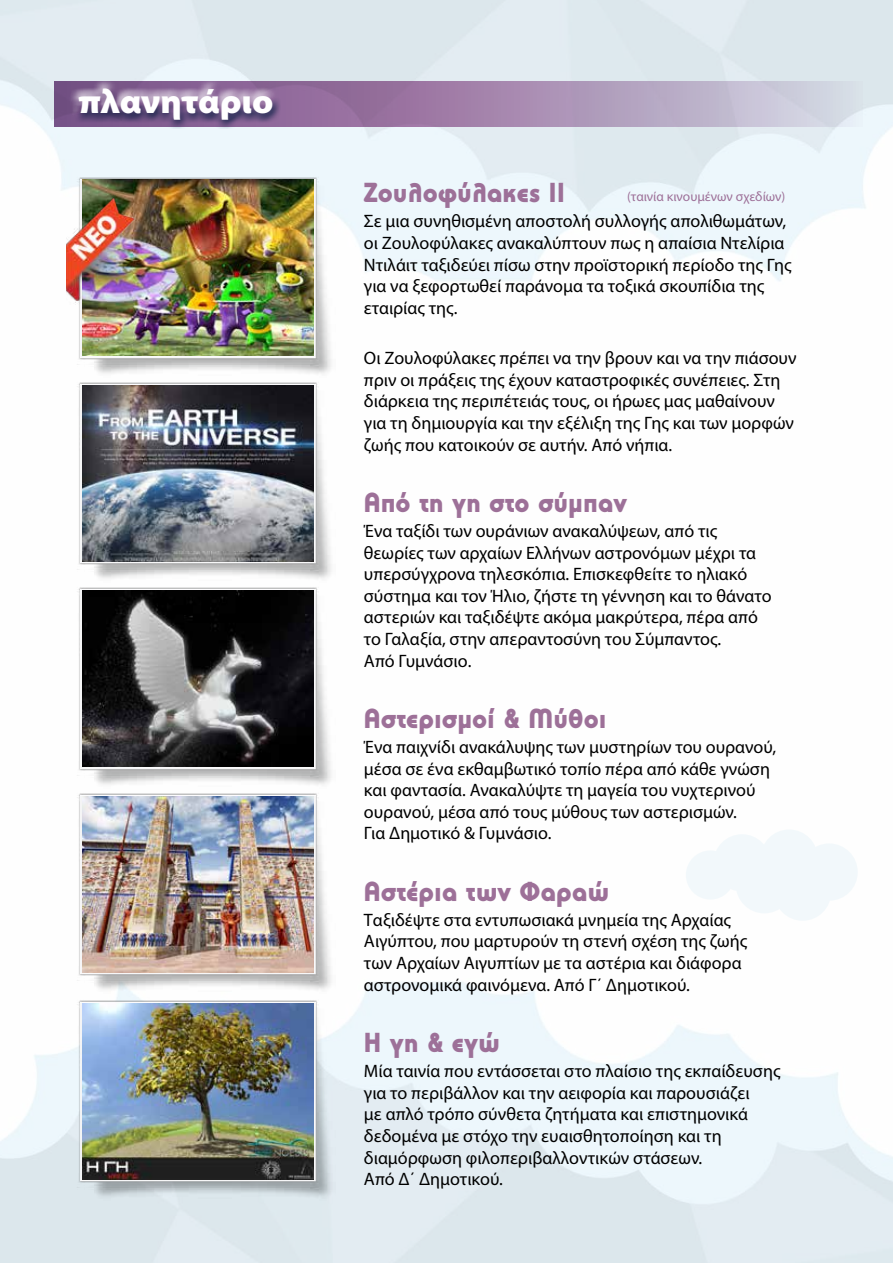
<style>
.page{position:relative;width:893px;height:1263px;background:#fff}
.page>*{position:absolute;margin:0;border:0;box-sizing:border-box;transform-origin:0 0}
.t1{font:900 semi-expanded 33.75px "Myriad Pro";letter-spacing:-.005em;color:#fff}
.t2{font:900 27px "PF Universal";color:#9d7098}
.t3{font:18px/21.6px "Myriad Pro";color:#000}
.t4{font:13.5px "Myriad Pro";color:#9d7098}
</style>
<div class="page">
<svg style="left:54px;top:81px;width:808px;height:46px;background:#ae98b9"></svg>
<div style="left:70px;top:81px;width:209px;height:45px;background:#fff;opacity:.75"></div>
<div style="left:73px;top:83px;width:208px;height:46px;background:#406e8d;opacity:.75"></div>
<img style="left:76px;top:792px;width:259px;height:200px">
<img style="left:83px;top:796px;width:230px;height:176px">
<img style="left:69px;top:992px;width:266px;height:209px">
<img style="left:83px;top:1003px;width:230px;height:176px">
<img style="left:76px;top:381px;width:259px;height:198px">
<img style="left:83px;top:385px;width:230px;height:176px">
<img style="left:76px;top:579px;width:259px;height:208px">
<img style="left:83px;top:590px;width:230px;height:177px">
<img style="left:69px;top:168px;width:266px;height:208px">
<img style="left:83px;top:180px;width:230px;height:176px">
<img style="left:66px;top:194px;width:70px;height:111px">
<div style="left:686px;top:850px;width:49px;height:49px;background:#f2f8fb;border-radius:50%"></div>
<div style="left:760px;top:829px;width:58px;height:58px;background:#f2f8fb;border-radius:50%"></div>
<div style="left:713px;top:834px;width:58px;height:57px;background:#f2f8fb;border-radius:50%"></div>
<div style="left:801px;top:843px;width:57px;height:58px;background:#f2f8fb;border-radius:50%"></div>
<div style="left:774px;top:863px;width:57px;height:58px;background:#f2f8fb;border-radius:50%"></div>
<div style="left:736px;top:856px;width:57px;height:57px;background:#f2f8fb;border-radius:50%"></div>
<h1 class="t1" style="left:79px;top:79px;width:196px">πλανητάριο</h1>
<h2 class="t2" style="left:364px;top:176px;width:203px">Ζουλοφύλακες ΙΙ</h2>
<p class="t3" style="left:364px;top:210px;width:429px">Σε μια συνηθισμένη αποστολή συλλογής απολιθωμάτων, οι Ζουλοφύλακες ανακαλύπτουν πως η απαίσια Ντελίρια Ντιλάιτ ταξιδεύει πίσω στην προϊστορική περίοδο της Γης για να ξεφορτωθεί παράνομα τα τοξικά σκουπίδια της εταιρίας της.</p>
<p class="t3" style="left:364px;top:347px;width:434px">Οι Ζουλοφύλακες πρέπει να την βρουν και να την πιάσουν πριν οι πράξεις της έχουν καταστροφικές συνέπειες. Στη διάρκεια της περιπέτειάς τους, οι ήρωες μας μαθαίνουν για τη δημιουργία και την εξέλιξη της Γης και των μορφών ζωής που κατοικούν σε αυτήν. Από νήπια.</p>
<h2 class="t2" style="left:364px;top:486px;width:265px">Από τη γη στο σύμπαν</h2>
<p class="t3" style="left:364px;top:520px;width:409px">Ένα ταξίδι των ουράνιων ανακαλύψεων, από τις θεωρίες των αρχαίων Ελλήνων αστρονόμων μέχρι τα υπερσύγχρονα τηλεσκόπια. Επισκεφθείτε το ηλιακό σύστημα και τον Ήλιο, ζήστε τη γέννηση και το θάνατο αστεριών και ταξιδέψτε ακόμα μακρύτερα, πέρα από το Γαλαξία, στην απεραντοσύνη του Σύμπαντος.<br>Από Γυμνάσιο.</p>
<h2 class="t2" style="left:364px;top:702px;width:244px">Αστερισμοί &amp; Μύθοι</h2>
<p class="t3" style="left:364px;top:736px;width:414px">Ένα παιχνίδι ανακάλυψης των μυστηρίων του ουρανού, μέσα σε ένα εκθαμβωτικό τοπίο πέρα από κάθε γνώση και φαντασία. Ανακαλύψτε τη μαγεία του νυχτερινού ουρανού, μέσα από τους μύθους των αστερισμών.<br>Για Δημοτικό &amp; Γυμνάσιο.</p>
<h2 class="t2" style="left:364px;top:875px;width:247px">Αστέρια των Φαραώ</h2>
<p class="t3" style="left:364px;top:909px;width:385px">Ταξιδέψτε στα εντυπωσιακά μνημεία της Αρχαίας Αιγύπτου, που μαρτυρούν τη στενή σχέση της ζωής των Αρχαίων Αιγυπτίων με τα αστέρια και διάφορα αστρονομικά φαινόμενα. Από Γ΄ Δημοτικού.</p>
<h2 class="t2" style="left:364px;top:1026px;width:137px">Η γη &amp; εγώ</h2>
<p class="t3" style="left:364px;top:1060px;width:418px">Μία ταινία που εντάσσεται στο πλαίσιο της εκπαίδευσης για το περιβάλλον και την αειφορία και παρουσιάζει<br>με απλό τρόπο σύνθετα ζητήματα και επιστημονικά δεδομένα με στόχο την ευαισθητοποίηση και τη διαμόρφωση φιλοπεριβαλλοντικών στάσεων.<br>Από Δ΄ Δημοτικού.</p>
<p class="t4" style="left:627px;top:188px;width:160px">(ταινία κινουμένων σχεδίων)</p>
</div>
